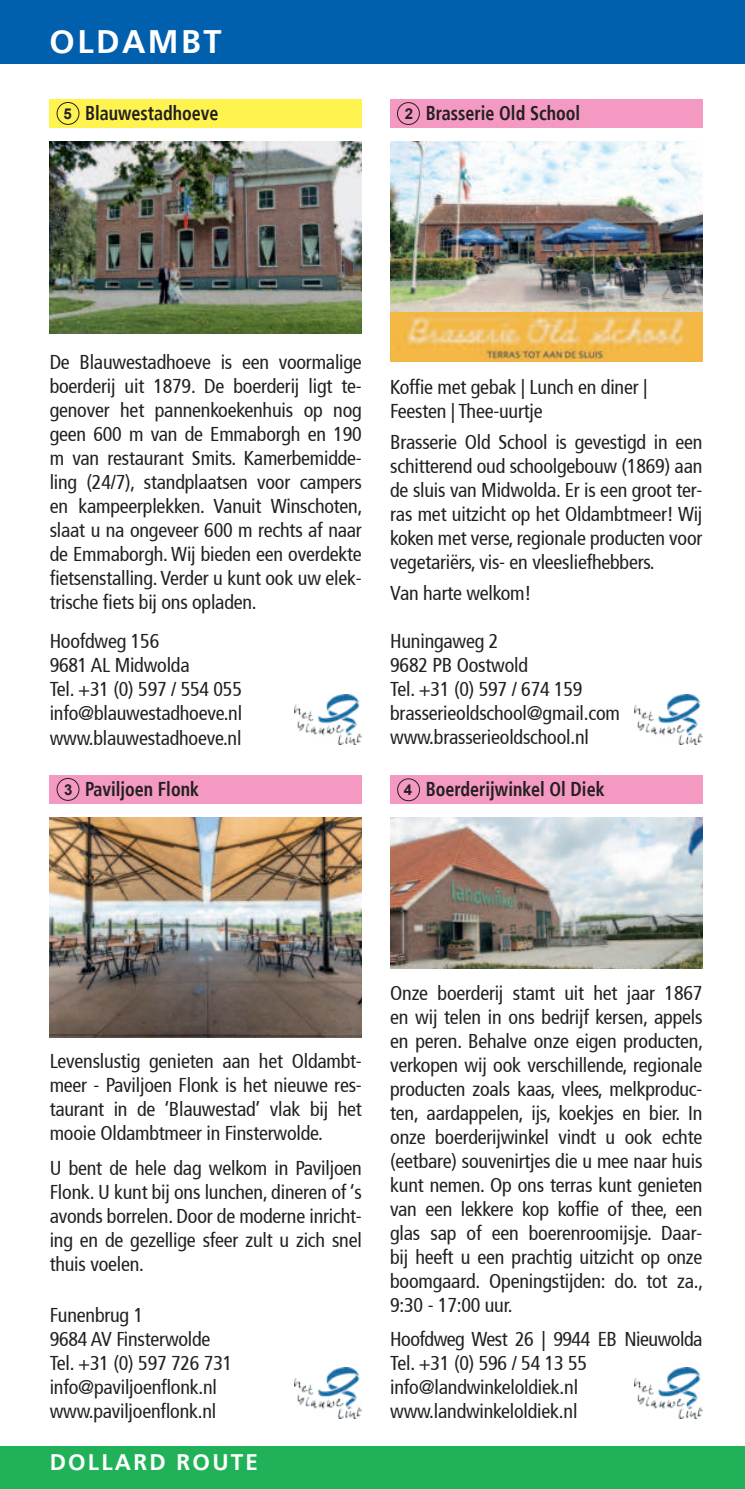
<style>
.page{position:relative;width:745px;height:1489px;background:#fff}
.page>*{position:absolute;margin:0;border:0;box-sizing:border-box;transform-origin:0 0}
.t1{font:700 32.5px "Frutiger";letter-spacing:.075em;color:#fff}
.t2{font:700 22.5px "Frutiger";letter-spacing:.1em;color:#fff}
.t3{font:condensed 20px/24px "Frutiger";letter-spacing:-.01em;color:#231f20;text-align:justify}
.t4{font:700 condensed 20px "Frutiger";color:#231f20;scale:.9 1}
.t5{font:700 15px "Arial";color:#231f20}
.s1{font-family:"Arial";font-stretch:normal;font-size:15px}
</style>
<div class="page">
<div style="left:0;top:1446px;width:744px;height:42px;background:#21b259"></div>
<div style="left:0;top:0;width:744px;height:64px;background:#0160ae"></div>
<div style="left:50px;top:775px;width:311px;height:28px;background:#f499c2"></div>
<img style="left:50px;top:817px;width:311px;height:220px">
<div style="left:57px;top:778px;width:22px;height:22px;border:1px solid #231f20;border-radius:50%"></div>
<div style="left:390px;top:99px;width:312px;height:29px;background:#f499c2"></div>
<div style="left:397px;top:102px;width:22px;height:23px;border:1px solid #231f20;border-radius:50%"></div>
<img style="left:390px;top:142px;width:312px;height:216px">
<img style="left:390px;top:358px;width:312px;height:3px">
<div style="left:50px;top:99px;width:311px;height:29px;background:#fff34f"></div>
<img style="left:50px;top:142px;width:311px;height:191px">
<div style="left:57px;top:102px;width:22px;height:23px;border:1px solid #231f20;border-radius:50%"></div>
<div style="left:390px;top:775px;width:312px;height:28px;background:#f499c2"></div>
<img style="left:390px;top:817px;width:312px;height:151px">
<div style="left:397px;top:778px;width:22px;height:23px;border:1px solid #231f20;border-radius:50%"></div>
<img style="left:294px;top:694px;width:67px;height:50px">
<img style="left:634px;top:694px;width:68px;height:50px">
<img style="left:294px;top:1367px;width:67px;height:50px">
<img style="left:634px;top:1367px;width:68px;height:50px">
<h1 class="t1" style="left:50px;top:28px;width:173px">OLDAMBT</h1>
<p class="t5" style="left:64px;top:105px;width:10px">5</p>
<p class="t4" style="left:85px;top:105px;width:150px">Blauwestadhoeve</p>
<p class="t4" style="left:404px;top:105px;width:196px"><span class="s1">2</span> Brasserie Old School</p>
<p class="t3" style="left:50px;top:352px;width:314px">De Blauwestadhoeve is een voormalige boerderij uit 1879. De boerderij ligt te&shy;genover het pannenkoekenhuis op nog geen 600 m van de Emmaborgh en 190 m van restaurant Smits. Kamerbemidde&shy;ling (24/7), standplaatsen voor campers en kampeerplekken. Vanuit Winschoten, slaat u na ongeveer 600 m rechts af naar de Emmaborgh. Wij bieden een overdekte昀椀etsenstalling. Verder u kunt ook uw elek&shy;trische 昀椀ets bij ons opladen.</p>
<p class="t3" style="left:50px;top:631px;width:194px;text-align:left">Hoofdweg 156<br>9681 AL Midwolda<br>Tel. +31 (0) 597 / 554 055 info@blauwestadhoeve.nl www.blauwestadhoeve.nl</p>
<p class="t4" style="left:64px;top:780px;width:151px"><span class="s1">3</span> Paviljoen Flonk</p>
<p class="t3" style="left:390px;top:376px;width:258px">Kof昀椀e met gebak | Lunch en diner |<br>Feesten | Thee-uurtje</p>
<p class="t3" style="left:390px;top:432px;width:313px">Brasserie Old School is gevestigd in een schitterend oud schoolgebouw (1869) aan de sluis van Midwolda. Er is een groot ter&shy;ras met uitzicht op het Oldambtmeer! Wij koken met verse, regionale producten voor vegetariërs, vis- en vleesliefhebbers.</p>
<p class="t3" style="left:390px;top:583px;width:143px">Van harte welkom!</p>
<p class="t3" style="left:390px;top:630px;width:231px;text-align:left">Huningaweg 2<br>9682 PB Oostwold<br>Tel. +31 (0) 597 / 674 159 brasserieoldschool@gmail.com www.brasserieoldschool.nl</p>
<p class="t5" style="left:403px;top:781px;width:10px">4</p>
<p class="t4" style="left:425px;top:780px;width:200px">Boerderijwinkel Ol Diek</p>
<p class="t3" style="left:50px;top:1050px;width:313px">Levenslustig genieten aan het Oldambt&shy;meer - Paviljoen Flonk is het nieuwe res&shy;taurant in de ‘Blauwestad’ vlak bij het mooie Oldambtmeer in Finsterwolde.</p>
<p class="t3" style="left:50px;top:1157px;width:313px">U bent de hele dag welkom in Paviljoen Flonk. U kunt bij ons lunchen, dineren of ‘s avonds borrelen. Door de moderne inricht&shy;ing en de gezellige sfeer zult u zich snel thuis voelen.</p>
<p class="t3" style="left:50px;top:1304px;width:184px;text-align:left">Funenbrug 1<br>9684 AV Finsterwolde<br>Tel. +31 (0) 597 726 731 info@paviljoen昀氀onk.nl www.paviljoen昀氀onk.nl</p>
<p class="t2" style="left:50px;top:1449px;width:210px">DOLLARD ROUTE</p>
<p class="t3" style="left:390px;top:982px;width:314px">Onze boerderij stamt uit het jaar 1867 en wij telen in ons bedrijf kersen, appels en peren. Behalve onze eigen producten, verkopen wij ook verschillende, regionale producten zoals kaas, vlees, melkproduc&shy;ten, aardappelen, ijs, koekjes en bier. In onze boerderijwinkel vindt u ook echte (eetbare) souvenirtjes die u mee naar huis kunt nemen. Op ons terras kunt genieten van een lekkere kop kof昀椀e of thee, een glas sap of een boerenroomijsje. Daar&shy;bij heeft u een prachtig uitzicht op onze boomgaard. Openingstijden: do. tot za., 9:30 - 17:00 uur.</p>
<p class="t3" style="left:390px;top:1329px;width:313px;text-align:left">Hoofdweg West 26 | 9944 EB Nieuwolda<br>Tel. +31 (0) 596 / 54 13 55 info@landwinkeloldiek.nl www.landwinkeloldiek.nl</p>
</div>
